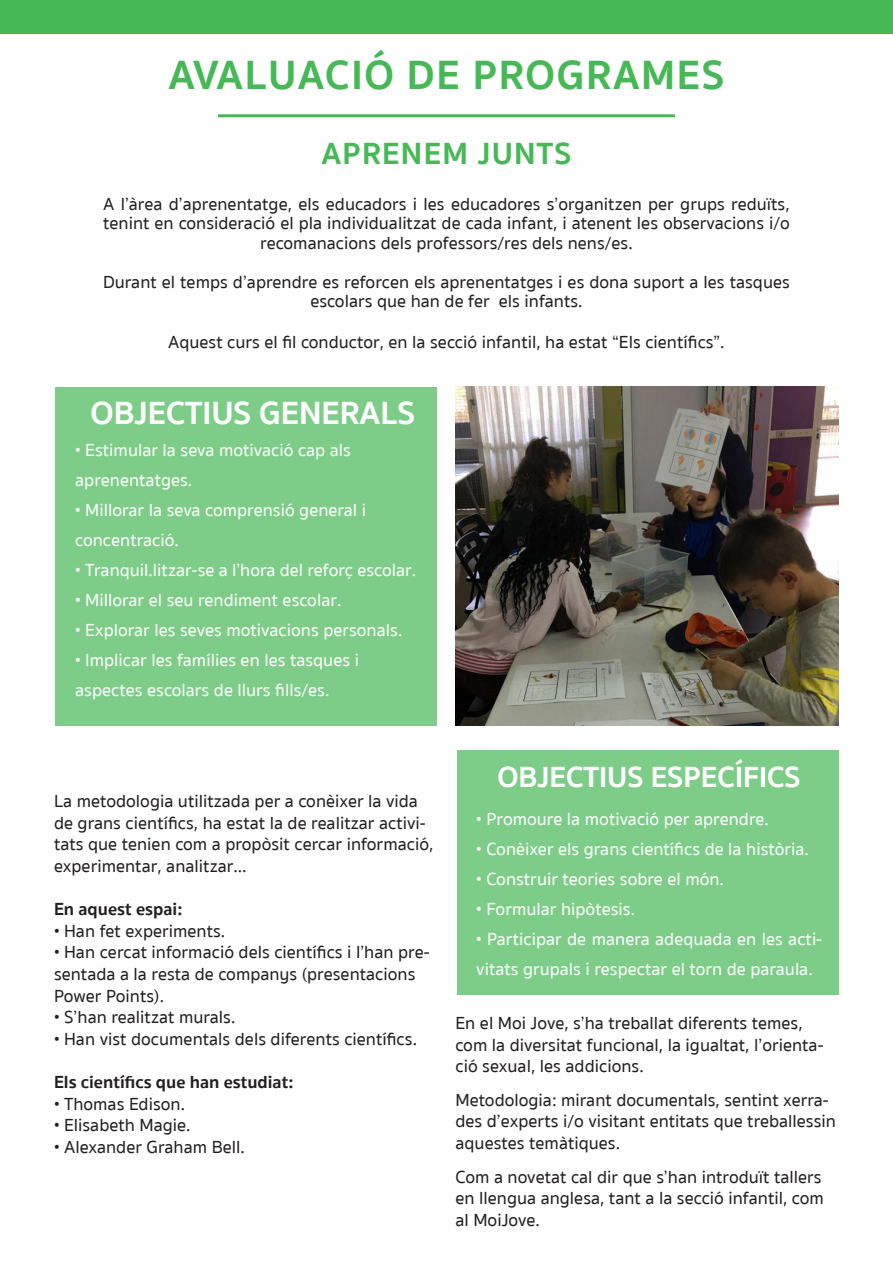
<style>
.page{position:relative;width:893px;height:1263px;background:#fff}
.page>*{position:absolute;margin:0;border:0;box-sizing:border-box;transform-origin:0 0}
.t1{font:700 42px "Sukhumvit Set";letter-spacing:.04em;color:#46b856}
.t2{font:700 33px "Sukhumvit Set";color:#fff}
.t3{font:700 31.5px "Sukhumvit Set";letter-spacing:.04em;color:#46b856}
.t4{font:700 30px "Sukhumvit Set";color:#fff}
.t5{font:500 18px/21.6px "Sukhumvit Set";color:#231f20}
.t6{font:500 18px/30px "Sukhumvit Set";color:#fff}
.t7{font:700 18px "Sukhumvit Set";color:#231f20}
</style>
<div class="page">
<div style="left:0;top:0;width:893px;height:33px;background:#46b856"></div>
<hr style="left:218px;top:114px;width:457px;height:3px;background:#46b856">
<div style="left:55px;top:387px;width:382px;height:339px;background:#7dcd89"></div>
<img style="left:455px;top:387px;width:384px;height:339px">
<div style="left:457px;top:750px;width:382px;height:244px;background:#7dcd89"></div>
<h1 class="t1" style="left:169px;top:42px;width:557px">AVALUACIÓ DE PROGRAMES</h1>
<h3 class="t3" style="left:321px;top:129px;width:252px">APRENEM JUNTS</h3>
<p class="t5" style="left:103px;top:194px;width:688px;line-height:19.5px;text-align:center">A l’àrea d’aprenentatge, els educadors i les educadores s’organitzen per grups reduïts, tenint en consideració el pla individualitzat de cada infant, i atenent les observacions i/o recomanacions dels professors/res dels nens/es.</p>
<p class="t5" style="left:103px;top:272px;width:688px;line-height:19.5px;text-align:center">Durant el temps d’aprendre es reforcen els aprenentatges i es dona suport a les tasques escolars que han de fer els infants.</p>
<p class="t5" style="left:168px;top:332px;width:558px">Aquest curs el fil conductor, en la secció infantil, ha estat “Els científics”.</p>
<h2 class="t2" style="left:91px;top:388px;width:326px">OBJECTIUS GENERALS</h2>
<p class="t6" style="left:75px;top:436px;width:277px">• Estimular la seva motivació cap als aprenentatges.</p>
<p class="t6" style="left:75px;top:496px;width:292px">• Millorar la seva comprensió general i concentració.</p>
<p class="t6" style="left:75px;top:556px;width:343px">• Tranquil.litzar-se a l’hora del reforç escolar.</p>
<p class="t6" style="left:75px;top:586px;width:268px">• Millorar el seu rendiment escolar.</p>
<p class="t6" style="left:75px;top:616px;width:329px">• Explorar les seves motivacions personals.</p>
<p class="t6" style="left:75px;top:646px;width:285px">• Implicar les famílies en les tasques i aspectes escolars de llurs fills/es.</p>
<p class="t5" style="left:54px;top:791px;width:381px">La metodologia utilitzada per a conèixer la vida de grans científics, ha estat la de realitzar activi&shy;tats que tenien com a propòsit cercar informació, experimentar, analitzar…</p>
<p class="t7" style="left:54px;top:895px;width:130px">En aquest espai:</p>
<p class="t5" style="left:54px;top:920px;width:173px">• Han fet experiments.</p>
<p class="t5" style="left:54px;top:942px;width:377px">• Han cercat informació dels científics i l’han pre&shy;sentada a la resta de companys (presentacions<br>Power Points).</p>
<p class="t5" style="left:54px;top:1007px;width:183px">• S’han realitzat murals.</p>
<p class="t5" style="left:54px;top:1028px;width:365px">• Han vist documentals dels diferents científics.</p>
<p class="t7" style="left:54px;top:1068px;width:241px">Els científics que han estudiat:</p>
<p class="t5" style="left:54px;top:1093px;width:133px">• Thomas Edison.</p>
<p class="t5" style="left:54px;top:1115px;width:138px">• Elisabeth Magie.</p>
<p class="t5" style="left:54px;top:1136px;width:192px">• Alexander Graham Bell.</p>
<h3 class="t4" style="left:498px;top:754px;width:305px">OBJECTIUS ESPECÍFICS</h3>
<p class="t6" style="left:476px;top:804px;width:294px">• Promoure la motivació per aprendre.</p>
<p class="t6" style="left:476px;top:834px;width:334px">• Conèixer els grans científics de la història.</p>
<p class="t6" style="left:476px;top:864px;width:249px">• Construir teories sobre el món.</p>
<p class="t6" style="left:476px;top:894px;width:160px">• Formular hipòtesis.</p>
<p class="t6" style="left:476px;top:924px;width:347px">• Participar de manera adequada en les acti&shy;vitats grupals i respectar el torn de paraula.</p>
<p class="t5" style="left:455px;top:1012px;width:370px">En el Moi Jove, s’ha treballat diferents temes, com la diversitat funcional, la igualtat, l’orienta&shy;ció sexual, les addicions.</p>
<p class="t5" style="left:455px;top:1089px;width:382px">Metodologia: mirant documentals, sentint xerra&shy;des d’experts i/o visitant entitats que treballessin aquestes temàtiques.</p>
<p class="t5" style="left:455px;top:1166px;width:370px;text-align:justify">Com a novetat cal dir que s’han introduït tallers en llengua anglesa, tant a la secció infantil, com al MoiJove.</p>
</div>
